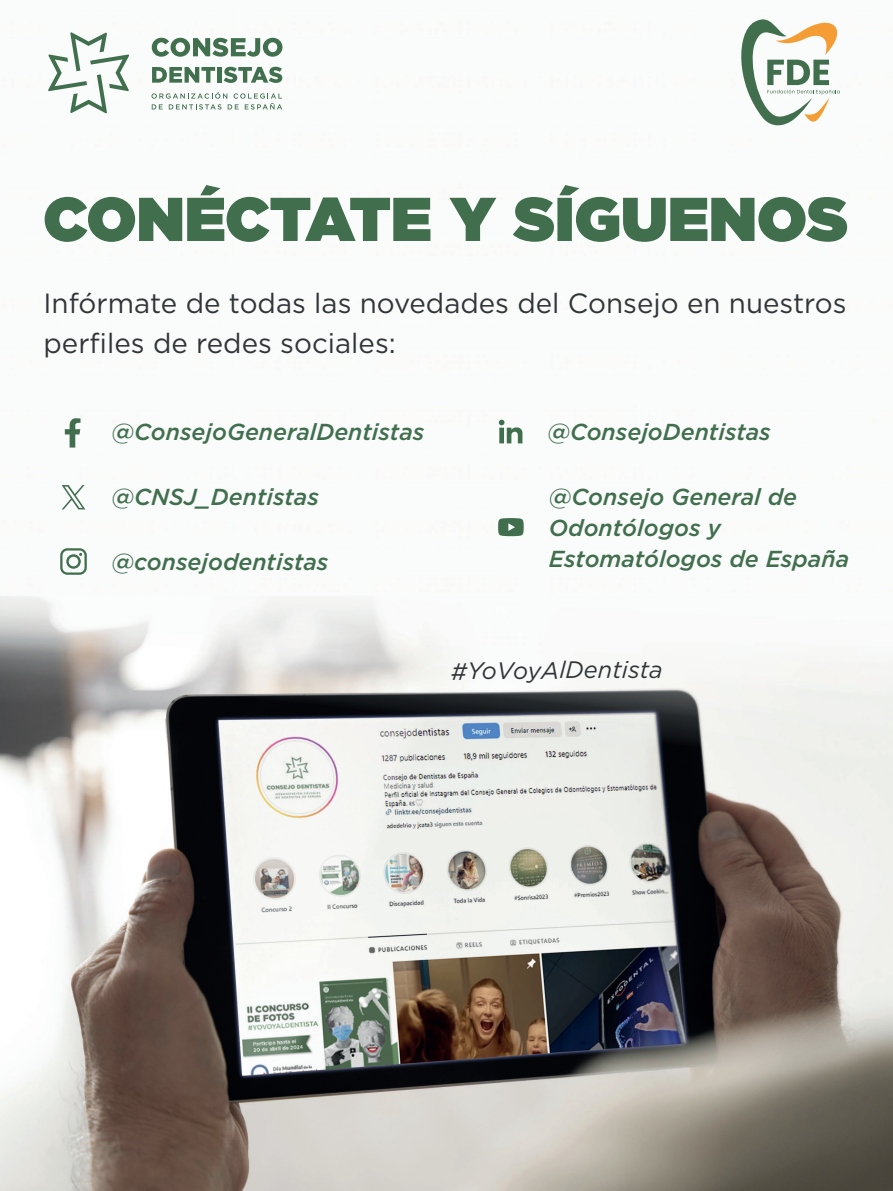
<style>
.page{position:relative;width:893px;height:1191px;background:#fff}
.page>*{position:absolute;margin:0;border:0;box-sizing:border-box;transform-origin:0 0}
.t1{font:900 61.65px "Gotham";color:#416f4e}
.t2{font:27.75px/39.8px "Gotham";color:#313537}
.t3{font:italic 23.7px "Gotham";color:#313537}
.t4{font:italic 500 23.1px/31px "Gotham";color:#416f4e}
</style>
<div class="page">
<img style="left:0;top:37px;width:893px;height:1154px">
<svg style="left:735px;top:19px;width:116px;height:111px"></svg>
<svg style="left:48px;top:32px;width:81px;height:82px"></svg>
<svg style="left:152px;top:67px;width:63px;height:16px"></svg>
<div style="left:217px;top:67px;width:5px;height:16px;background:#41704e"></div>
<svg style="left:224px;top:67px;width:58px;height:16px"></svg>
<svg style="left:151px;top:92px;width:131px;height:17px"></svg>
<svg style="left:152px;top:38px;width:130px;height:19px"></svg>
<svg style="left:499px;top:420px;width:23px;height:23px"></svg>
<svg style="left:498px;top:518px;width:26px;height:18px"></svg>
<svg style="left:65px;top:418px;width:16px;height:29px"></svg>
<svg style="left:60px;top:548px;width:27px;height:27px"></svg>
<svg style="left:62px;top:485px;width:23px;height:24px"></svg>
<h1 class="t1" style="left:43px;top:175px;width:806px">CONÉCTATE Y SÍGUENOS</h1>
<p class="t2" style="left:44px;top:283px;width:805px">Infórmate de todas las novedades del Consejo en nuestros perfiles de redes sociales:</p>
<p class="t4" style="left:111px;top:416px;width:314px">@ConsejoGeneralDentistas</p>
<p class="t4" style="left:111px;top:481px;width:209px">@CNSJ_Dentistas</p>
<p class="t4" style="left:111px;top:546px;width:219px">@consejodentistas</p>
<p class="t4" style="left:547px;top:416px;width:225px">@ConsejoDentistas</p>
<p class="t4" style="left:549px;top:480px;width:302px">@Consejo General de<br>Odontólogos y<br>Estomatólogos de España</p>
<p class="t3" style="left:450px;top:657px;width:214px;rotate:-1deg">#YoVoyAlDentista</p>
</div>
